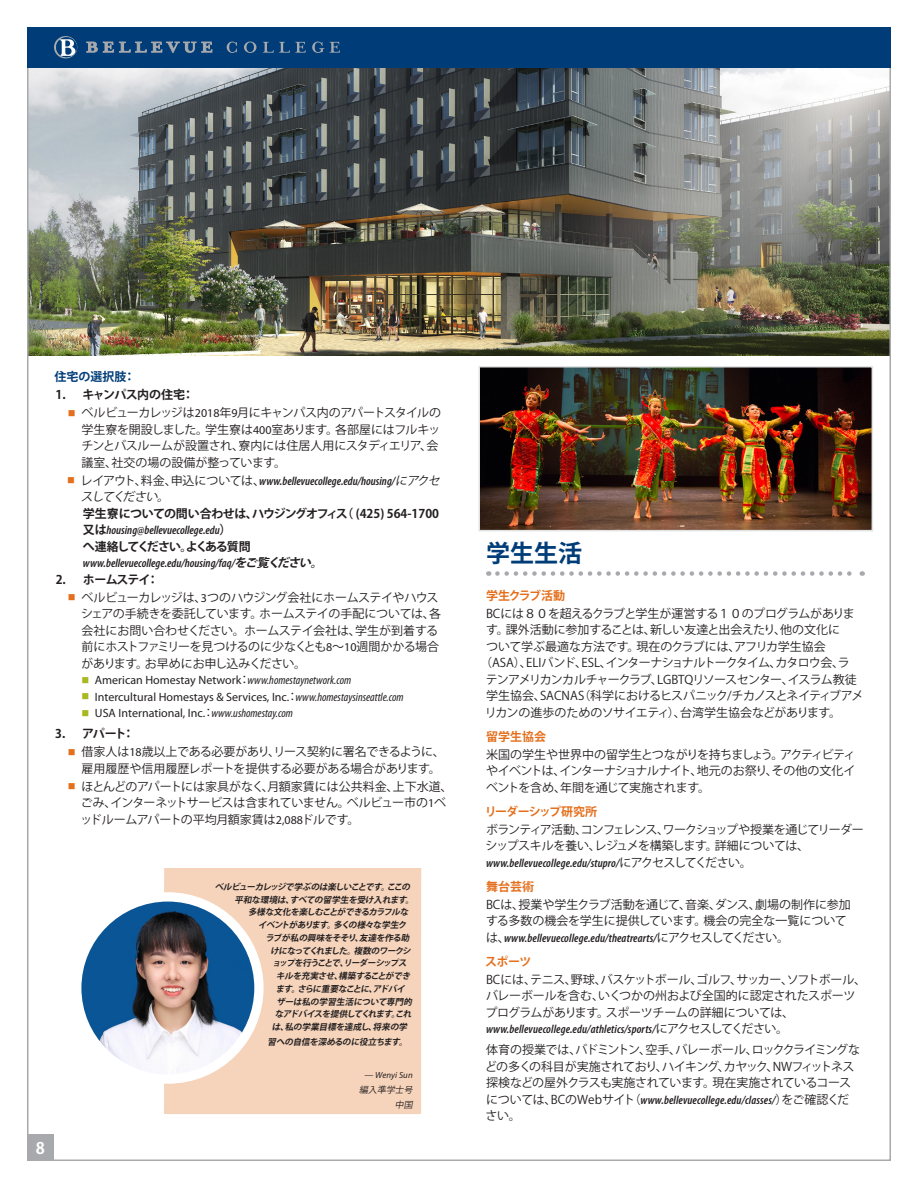
<style>
.page{position:relative;width:918px;height:1188px;background:#fff}
.page>*{position:absolute;margin:0;border:0;box-sizing:border-box;transform-origin:0 0}
.Header_Dotted_Line_B{font:700 24px "Koz Go Pro";color:#003d78}
.t1{font:700 15.9px "Koz Go Pro";color:#fff}
.Body_Text{font:12px/16.5px "Koz Go Pro";letter-spacing:-.03em;color:#231f20}
.Body_Text-2{font:12px/16.5px "Koz Go Pro";letter-spacing:-.05em;color:#231f20}
.No_Spacing{font:italic 600 condensed 12px/16.5px "Myriad Pro";color:#231f20}
.Body_Text-3{font:12px/16.5px "Koz Go Pro";color:#231f20}
.t2{font:12px "Myriad Pro";color:#231f20}
.Body_Text-4{font:12px "Koz Go Pro";letter-spacing:-.07em;color:#231f20}
.t3{font:700 12px "Koz Go Pro";letter-spacing:-.055em;color:#231f20}
.Subhead_Small{font:700 12px "Koz Go Pro";letter-spacing:-.01em;color:#e4701e}
.Subhead_Small-2{font:700 12px "Koz Go Pro";letter-spacing:-.07em;color:#e4701e}
.Subhead_Small-3{font:700 12px "Koz Go Pro";letter-spacing:-.05em;color:#e4701e}
.Header_Small{font:700 12px "Koz Go Pro";letter-spacing:.005em;color:#003d78}
.t4{font:italic 8.85px/15.5px "Myriad Pro";letter-spacing:.01em;color:#231f20;text-align:right}
.t5{font:italic 700 8.55px "Koz Go Pro";color:#231f20}
.s1{font-family:"Myriad Pro"}
.s2{font-family:"Koz Go Pro";font-weight:400;font-style:normal;font-stretch:normal}
.s3{font-family:"Koz Go Pro";font-weight:400;font-stretch:normal}
.s4{font-family:"Koz Go Pro";font-weight:700;font-style:normal;font-stretch:normal}
.s5{font-family:"Koz Go Pro";font-weight:700;font-stretch:normal}
.s6{font-family:"Koz Go Pro"}
.s7{font-style:italic;font-stretch:condensed}
.s8{font-family:"Myriad Pro";font-weight:600;font-style:italic;font-stretch:condensed}
</style>
<div class="page">
<img style="left:481px;top:369px;width:389px;height:159px">
<div style="left:478px;top:366px;width:395px;height:165px;border:2px solid #e1e2e4"></div>
<svg style="left:497px;top:571px;width:366px;height:5px"></svg>
<img style="left:30px;top:68px;width:858px;height:288px">
<div style="left:27px;top:27px;width:864px;height:41px;background:#003d78"></div>
<svg style="left:54px;top:36px;width:23px;height:22px"></svg>
<svg style="left:227px;top:42px;width:113px;height:11px"></svg>
<svg style="left:86px;top:42px;width:126px;height:11px"></svg>
<div style="left:27px;top:1134px;width:27px;height:27px;background:#a8a9ad"></div>
<div style="left:164px;top:868px;width:257px;height:246px;background:#f6d4bb"></div>
<img style="left:82px;top:902px;width:172px;height:172px">
<div style="left:72px;top:892px;width:192px;height:192px;border:9px solid #fff;border-radius:50%"></div>
<p class="Header_Small" style="left:54px;top:369px;width:83px">住宅の選択肢：</p>
<p class="t3" style="left:56px;top:387px;width:140px">1. キャンパス内の住宅：</p>
<p class="Body_Text" style="left:81px;top:405px;width:361px">ベルビューカレッジは<span class="s1">2018</span>年<span class="s1">9</span>月にキャンパス内のアパートスタイルの学生寮を開設しました。学生寮は<span class="s1">400</span>室あります。各部屋にはフルキッチンとバスルームが設置され、寮内には住居人用にスタディエリア、会議室、社交の場の設備が整っています。</p>
<p class="No_Spacing" style="left:81px;top:473px;width:364px"><span class="s2">レイアウト、料金、申込については、</span>www.bellevuecollege.edu/housing/<span class="s3">にアクセスしてください。</span></p>
<p class="No_Spacing" style="left:83px;top:506px;width:358px"><span class="s4">学生寮についての問い合わせは、ハウジングオフィス（ (425) 564-1700又は</span>housing@bellevuecollege.edu<span class="s4">）<br>へ連絡してください。よくある質問<br></span>www.bellevuecollege.edu/housing/faq/<span class="s5">をご覧ください。</span></p>
<p class="t3" style="left:56px;top:572px;width:104px">2. ホームステイ：</p>
<p class="Body_Text" style="left:81px;top:590px;width:362px">ベルビューカレッジは、<span class="s1">3</span>つのハウジング会社にホームステイやハウスシェアの手続きを委託しています。ホームステイの手配については、各会社にお問い合わせください。ホームステイ会社は、学生が到着する前にホストファミリーを見つけるのに少なくとも<span class="s1">8</span>〜<span class="s1">10</span>週間かかる場合があります。お早めにお申し込みください。</p>
<p class="t2" style="left:95px;top:673px;width:258px">American Homestay Network<span class="s6">：</span><span class="s7">www.homestaynetwork.com</span></p>
<p class="t2" style="left:95px;top:689px;width:310px">Intercultural Homestays &amp; Services, Inc.<span class="s6">：</span><span class="s7">www.homestaysinseattle.com</span></p>
<p class="t2" style="left:95px;top:706px;width:200px">USA International, Inc.<span class="s6">：</span><span class="s7">www.ushomestay.com</span></p>
<p class="t3" style="left:55px;top:726px;width:81px">3. アパート：</p>
<p class="Body_Text" style="left:81px;top:744px;width:365px">借家人は<span class="s1">18</span>歳以上である必要があり、リース契約に署名できるように、雇用履歴や信用履歴レポートを提供する必要がある場合があります。</p>
<p class="Body_Text" style="left:81px;top:779px;width:374px">ほとんどのアパートには家具がなく、月額家賃には公共料金、上下水道、ごみ、インターネットサービスは含まれていません。ベルビュー市の<span class="s1">1</span>ベッドルームアパートの平均月額家賃は<span class="s1">2,088</span>ドルです。</p>
<h2 class="t1" style="left:36px;top:1138px;width:11px">8</h2>
<p class="t5" style="left:215px;top:881px;width:199px">ベルビューカレッジで学ぶのは楽しいことです。ここの</p>
<p class="t5" style="left:235px;top:894px;width:183px">平和な環境は、すべての留学生を受け入れます。</p>
<p class="t5" style="left:248px;top:907px;width:164px">多様な文化を楽しむことができるカラフルな</p>
<p class="t5" style="left:258px;top:919px;width:152px">イベントがあります。多くの様々な学生ク</p>
<p class="t5" style="left:265px;top:932px;width:148px">ラブが私の興味をそそり、友達を作る助</p>
<p class="t5" style="left:270px;top:945px;width:144px">けになってくれました。複数のワークシ</p>
<p class="t5" style="left:272px;top:958px;width:138px">ョップを行うことで、リーダーシップス</p>
<p class="t5" style="left:276px;top:970px;width:138px">キルを充実させ、構築することができ</p>
<p class="t5" style="left:276px;top:983px;width:133px">ます。さらに重要なことに、アドバイ</p>
<p class="t5" style="left:276px;top:996px;width:139px">ザーは私の学習生活について専門的</p>
<p class="t5" style="left:275px;top:1009px;width:140px">なアドバイスを提供してくれます。これ</p>
<p class="t5" style="left:272px;top:1021px;width:139px">は、私の学業目標を達成し、将来の学</p>
<p class="t5" style="left:268px;top:1036px;width:144px">習への自信を深めるのに役立ちます。</p>
<p class="t4" style="left:359px;top:1067px;width:57px">— Wenyi Sun<span class="s6">編入準学士号中国</span></p>
<p class="Header_Dotted_Line_B" style="left:486px;top:538px;width:97px">学生生活</p>
<p class="Subhead_Small-3" style="left:486px;top:588px;width:81px">学生クラブ活動</p>
<p class="Body_Text" style="left:486px;top:605px;width:370px">BCには８０を超えるクラブと学生が運営する１０のプログラムがありま</p>
<p class="Body_Text-3" style="left:486px;top:622px;width:356px">す。課外活動に参加することは、新しい友達と出会えたり、他の文化に</p>
<p class="Body_Text-3" style="left:486px;top:638px;width:341px">ついて学ぶ最適な方法です。現在のクラブには、アフリカ学生協会</p>
<p class="Body_Text-4" style="left:480px;top:655px;width:371px">（ASA）、ELIバンド、ESL、インターナショナルトークタイム、カタロウ会、ラ</p>
<p class="Body_Text-4" style="left:486px;top:672px;width:372px">テンアメリカンカルチャークラブ、LGBTQリソースセンター、イスラム教徒</p>
<p class="Body_Text" style="left:486px;top:688px;width:379px">学生協会、SACNAS（科学におけるヒスパニック/チカノスとネイティブアメ</p>
<p class="Body_Text" style="left:485px;top:704px;width:358px">リカンの進歩のためのソサイエティ）、台湾学生協会などがあります。</p>
<p class="Subhead_Small" style="left:486px;top:729px;width:61px">留学生協会</p>
<p class="Body_Text" style="left:486px;top:746px;width:371px;text-align:justify">米国の学生や世界中の留学生とつながりを持ちましょう。アクティビティやイベントは、インターナショナルナイト、地元のお祭り、その他の文化イベントを含め、年間を通じて実施されます。</p>
<p class="Subhead_Small-2" style="left:485px;top:804px;width:114px">リーダーシップ研究所</p>
<p class="Body_Text-2" style="left:486px;top:821px;width:380px">ボランティア活動、コンフェレンス、ワークショップや授業を通じてリーダーシップスキルを養い、レジュメを構築します。詳細については、<span class="s8">www.bellevuecollege.edu/stupro/</span>にアクセスしてください。</p>
<p class="Subhead_Small" style="left:486px;top:879px;width:49px">舞台芸術</p>
<p class="Body_Text-3" style="left:486px;top:896px;width:366px">BCは、授業や学生クラブ活動を通じて、音楽、ダンス、劇場の制作に参加する多数の機会を学生に提供しています。機会の完全な一覧については、<span class="s8">www.bellevuecollege.edu/theatrearts/</span>にアクセスしてください。</p>
<p class="Subhead_Small" style="left:485px;top:954px;width:48px">スポーツ</p>
<p class="Body_Text" style="left:485px;top:971px;width:382px">BCには、テニス、野球、バスケットボール、ゴルフ、サッカー、ソフトボール、バレーボールを含む、いくつかの州および全国的に認定されたスポーツプログラムがあります。スポーツチームの詳細については、<span class="s8">www.bellevuecollege.edu/athletics/sports/</span>にアクセスしてください。</p>
<p class="Body_Text-2" style="left:485px;top:1042px;width:377px">体育の授業では、バドミントン、空手、バレーボール、ロッククライミングなどの多くの科目が実施されており、ハイキング、カヤック、NWフィットネス探検などの屋外クラスも実施されています。現在実施されているコースについては、BCのWebサイト（<span class="s8">www.bellevuecollege.edu/classes/</span>）をご確認ください。</p>
</div>
